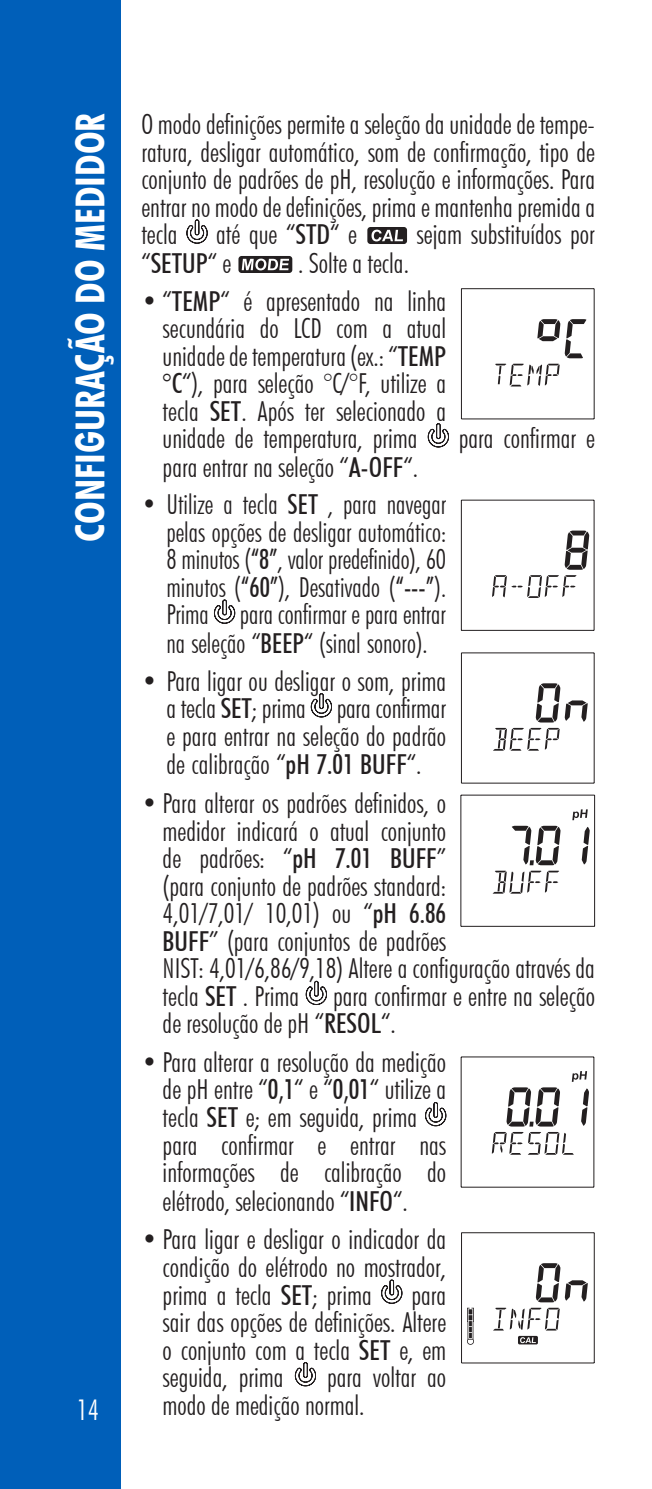
<style>
.page{position:relative;width:652px;height:1489px;background:#fff}
.page>*{position:absolute;margin:0;border:0;box-sizing:border-box;transform-origin:0 0}
.t1{font:700 condensed 40px "Futura BT";color:#fff}
.t2{font:300 condensed 28.5px "Futura BT";color:#fff}
._01corpo_testo{font:300 condensed 27.5px/27.5px "Futura BT";color:#231f20;text-align:justify}
._01corpo_testo-2{font:300 condensed 27.5px/27.8px "Futura BT";color:#231f20;text-align:justify;scale:.96 1}
.t3{font:500 condensed 27.5px "Futura BT";color:#231f20}
.s1{font-weight:500}
.s2{font-weight:300}
</style>
<div class="page">
<div style="left:0;top:0;width:120px;height:1488px;background:#005fb9"></div>
<svg style="left:186px;top:219px;width:22px;height:25px"></svg>
<div style="left:367px;top:227px;width:40px;height:17px;background:#231f20;border-radius:3px"></div>
<svg style="left:371px;top:230px;width:32px;height:11px"></svg>
<svg style="left:238px;top:256px;width:54px;height:17px"></svg>
<svg style="left:242px;top:258px;width:47px;height:12px"></svg>
<svg style="left:428px;top:423px;width:21px;height:24px"></svg>
<svg style="left:214px;top:599px;width:21px;height:24px"></svg>
<svg style="left:311px;top:693px;width:21px;height:24px"></svg>
<svg style="left:306px;top:980px;width:21px;height:25px"></svg>
<svg style="left:425px;top:1102px;width:21px;height:24px"></svg>
<svg style="left:381px;top:1279px;width:21px;height:24px"></svg>
<svg style="left:295px;top:1362px;width:21px;height:24px"></svg>
<hr style="left:461px;top:289px;width:1px;height:130px;background:#231f20">
<hr style="left:461px;top:288px;width:133px;height:1px;background:#231f20">
<hr style="left:594px;top:289px;width:1px;height:130px;background:#231f20">
<hr style="left:461px;top:418px;width:133px;height:1px;background:#231f20">
<svg style="left:537px;top:319px;width:49px;height:39px"></svg>
<svg style="left:495px;top:364px;width:65px;height:22px"></svg>
<hr style="left:461px;top:500px;width:1px;height:130px;background:#231f20">
<hr style="left:461px;top:499px;width:133px;height:1px;background:#231f20">
<hr style="left:594px;top:500px;width:1px;height:130px;background:#231f20">
<hr style="left:461px;top:630px;width:133px;height:1px;background:#231f20">
<svg style="left:565px;top:530px;width:24px;height:39px"></svg>
<svg style="left:492px;top:575px;width:85px;height:23px"></svg>
<hr style="left:461px;top:653px;width:1px;height:130px;background:#231f20">
<hr style="left:461px;top:652px;width:133px;height:1px;background:#231f20">
<hr style="left:594px;top:653px;width:1px;height:130px;background:#231f20">
<hr style="left:461px;top:782px;width:133px;height:1px;background:#231f20">
<svg style="left:536px;top:683px;width:52px;height:39px"></svg>
<svg style="left:493px;top:728px;width:67px;height:22px"></svg>
<hr style="left:460px;top:795px;width:1px;height:131px;background:#231f20">
<hr style="left:461px;top:794px;width:134px;height:1px;background:#231f20">
<hr style="left:594px;top:795px;width:1px;height:131px;background:#231f20">
<hr style="left:461px;top:925px;width:134px;height:1px;background:#231f20">
<svg style="left:582px;top:827px;width:8px;height:37px"></svg>
<svg style="left:493px;top:825px;width:68px;height:68px"></svg>
<svg style="left:572px;top:809px;width:16px;height:11px"></svg>
<hr style="left:461px;top:1056px;width:1px;height:131px;background:#231f20">
<hr style="left:461px;top:1056px;width:133px;height:1px;background:#231f20">
<hr style="left:593px;top:1056px;width:1px;height:131px;background:#231f20">
<hr style="left:461px;top:1186px;width:133px;height:1px;background:#231f20">
<svg style="left:581px;top:1088px;width:8px;height:37px"></svg>
<svg style="left:492px;top:1087px;width:82px;height:67px"></svg>
<svg style="left:572px;top:1071px;width:15px;height:10px"></svg>
<hr style="left:461px;top:1232px;width:1px;height:130px;background:#231f20">
<hr style="left:462px;top:1232px;width:132px;height:1px;background:#231f20">
<hr style="left:594px;top:1232px;width:1px;height:130px;background:#231f20">
<hr style="left:462px;top:1362px;width:132px;height:1px;background:#231f20">
<svg style="left:493px;top:1263px;width:95px;height:67px"></svg>
<svg style="left:467px;top:1307px;width:7px;height:37px"></svg>
<svg style="left:518px;top:1335px;width:20px;height:9px"></svg>
<svg style="left:520px;top:1336px;width:16px;height:6px"></svg>
<p class="t1" style="left:66px;top:542px;width:430px;rotate:-90deg">CONFIGURAÇÃO DO MEDIDOR</p>
<p class="_01corpo_testo" style="left:141px;top:111px;width:455px">O modo definições permite a seleção da unidade de tempe&shy;ratura, desligar automático, som de confirmação, tipo de conjunto de padrões de pH, resolução e informações. Para entrar no modo de definições, prima e mantenha premida a tecla</p>
<p class="_01corpo_testo" style="left:216px;top:221px;width:142px">até que “<span class="s1">STD</span>“ e</p>
<p class="_01corpo_testo" style="left:417px;top:221px;width:180px">sejam substituídos por</p>
<p class="t3" style="left:141px;top:247px;width:91px"><span class="s2">“</span>SETUP<span class="s2">“ e</span></p>
<p class="_01corpo_testo" style="left:298px;top:249px;width:112px">. Solte a tecla.</p>
<p class="_01corpo_testo" style="left:163px;top:287px;width:285px;text-indent:-21px">• “<span class="s1">TEMP</span>“ é apresentado na linha secundária do LCD com a atual unidade de temperatura (ex.: “<span class="s1">TEMP °C</span>“), para seleção °C/°F, utilize a tecla <span class="s1">SET</span>. Após ter selecionado a unidade de temperatura, prima</p>
<p class="_01corpo_testo" style="left:459px;top:424px;width:138px">para confirmar e</p>
<p class="_01corpo_testo" style="left:163px;top:453px;width:257px">para entrar na seleção “<span class="s1">A-OFF</span>“.</p>
<p class="_01corpo_testo-2" style="left:166px;top:490px;width:293px;text-indent:-25px">• Utilize a tecla <span class="s1">SET</span> , para navegar pelas opções de desligar automático:<br>8 minutos (<span class="s1">“8”</span>, valor predefinido), 60 minutos (<span class="s1">“60”</span>), Desativado (<span class="s1">“---”</span>).<br>Prima para confirmar e para entrar na seleção “<span class="s1">BEEP</span>“ (sinal sonoro).</p>
<p class="_01corpo_testo" style="left:166px;top:666px;width:281px;text-indent:-25px">• Para ligar ou desligar o som, prima a tecla <span class="s1">SET</span>; prima para confirmar e para entrar na seleção do padrão de calibração “<span class="s1">pH 7.01 BUFF</span>“.</p>
<p class="_01corpo_testo" style="left:163px;top:789px;width:434px;text-align:left;text-indent:-21px">• Para alterar os padrões definidos, o<br>medidor indicará o atual conjunto<br>de padrões: “<span class="s1">pH 7.01 BUFF</span>”<br>(para conjunto de padrões standard:<br>4,01/7,01/ 10,01) ou “<span class="s1">pH 6.86<br>BUFF</span>” (para conjuntos de padrões<br>NIST: 4,01/6,86/9,18) Altere a configuração através da tecla <span class="s1">SET</span> . Prima para confirmar e entre na seleção de resolução de pH “<span class="s1">RESOL</span>“.</p>
<p class="_01corpo_testo" style="left:163px;top:1048px;width:285px;text-align:left;text-indent:-21px">• Para alterar a resolução da medição de pH entre “<span class="s1">0,1</span>“ e “<span class="s1">0,01</span>“ utilize a tecla <span class="s1">SET</span> e; em seguida, prima para confirmar e entrar nas informações de calibração do elétrodo, selecionando “<span class="s1">INFO</span>“.</p>
<p class="_01corpo_testo" style="left:163px;top:1225px;width:285px;text-indent:-21px">• Para ligar e desligar o indicador da condição do elétrodo no mostrador, prima a tecla <span class="s1">SET</span>; prima</p>
<p class="_01corpo_testo" style="left:163px;top:1280px;width:285px;text-indent:249px">para sair das opções de definições. Altere o conjunto com a tecla <span class="s1">SET</span> e, em seguida, prima</p>
<p class="_01corpo_testo" style="left:163px;top:1363px;width:285px;text-indent:164px">para voltar ao modo de medição normal.</p>
<p class="t2" style="left:77px;top:1392px;width:24px">14</p>
</div>
